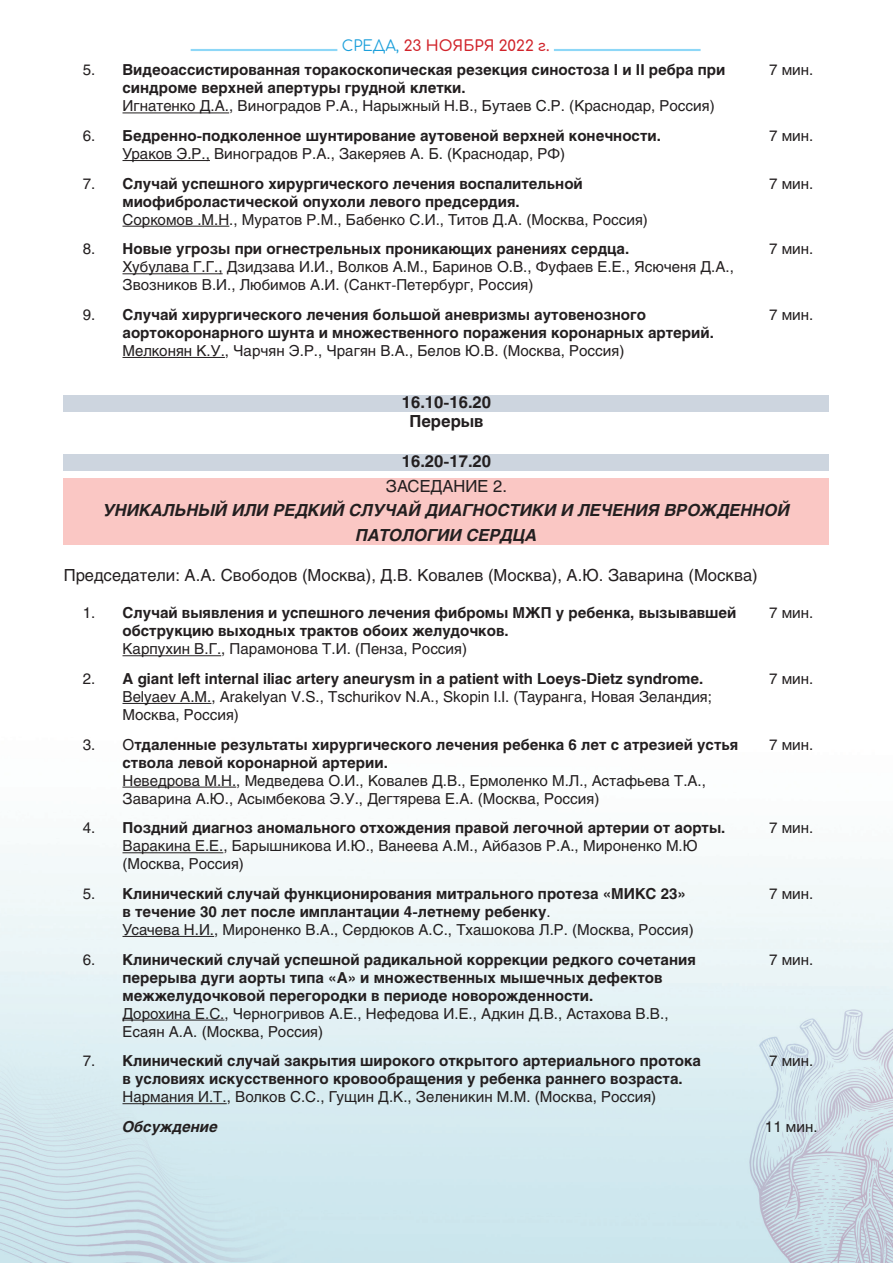
<style>
.page{position:relative;width:893px;height:1263px;background:#fff}
.page>*{position:absolute;margin:0;border:0;box-sizing:border-box;transform-origin:0 0}
.t1{font:16.5px "Helios C";color:#231f20}
.t2{font:italic 700 16.5px/24.8px "Helios C";color:#231f20;text-align:center}
.t3{font:700 16.5px/19.8px "Helios C";color:#231f20;text-align:center}
.t4{font:700 15px/18px "Helios C";color:#231f20}
.t5{font:15px/18px "Helios C";color:#231f20}
.t6{font:600 15px "Comfortaa";color:#d1232a}
.t7{font:italic 700 15px "Helios C";color:#231f20}
.s1{font-weight:400;color:#1da0db}
.s2{font-weight:400}
.s3{font-weight:700}
</style>
<div class="page">
<img style="left:0;top:655px;width:893px;height:608px">
<hr style="left:191px;top:49px;width:146px;height:2px;background:#8dd7f7">
<hr style="left:554px;top:49px;width:147px;height:2px;background:#8dd7f7">
<div style="left:64px;top:395px;width:765px;height:16px;background:#cdd5df"></div>
<div style="left:64px;top:454px;width:765px;height:17px;background:#cdd5df"></div>
<div style="left:64px;top:479px;width:765px;height:66px;background:#fac7c4"></div>
<hr style="left:123px;top:113px;width:106px;height:1px;background:#231f20">
<hr style="left:123px;top:160px;width:87px;height:1px;background:#231f20">
<hr style="left:123px;top:226px;width:106px;height:1px;background:#231f20">
<hr style="left:123px;top:273px;width:100px;height:1px;background:#231f20">
<hr style="left:123px;top:357px;width:102px;height:1px;background:#231f20">
<hr style="left:123px;top:655px;width:98px;height:1px;background:#231f20">
<hr style="left:123px;top:703px;width:88px;height:1px;background:#231f20">
<hr style="left:123px;top:787px;width:113px;height:1px;background:#231f20">
<hr style="left:123px;top:852px;width:100px;height:1px;background:#231f20">
<hr style="left:123px;top:936px;width:91px;height:1px;background:#231f20">
<hr style="left:123px;top:1020px;width:102px;height:1px;background:#231f20">
<hr style="left:123px;top:1103px;width:104px;height:1px;background:#231f20">
<p class="t6" style="left:342px;top:32px;width:209px"><span class="s1">СРЕДА,</span> 23 НОЯБРЯ 2022 г.</p>
<p class="t4" style="left:123px;top:61px;width:604px;text-indent:-40px"><span class="s2">5.</span> Видеоассистированная торакоскопическая резекция синостоза I и II ребра при синдроме верхней апертуры грудной клетки.</p>
<p class="t5" style="left:123px;top:97px;width:594px">Игнатенко Д.А., Виноградов Р.А., Нарыжный Н.В., Бутаев С.Р. (Краснодар, Россия)</p>
<p class="t5" style="left:769px;top:61px;width:46px">7 мин.</p>
<p class="t4" style="left:123px;top:127px;width:540px;text-indent:-40px"><span class="s2">6.</span> Бедренно-подколенное шунтирование аутовеной верхней конечности.<br><span class="s2">Ураков Э.Р., Виноградов Р.А., Закеряев А. Б. (Краснодар, РФ)</span></p>
<p class="t5" style="left:769px;top:127px;width:46px">7 мин.</p>
<p class="t4" style="left:123px;top:174px;width:462px;text-indent:-40px"><span class="s2">7.</span> Случай успешного хирургического лечения воспалительной миофиброластической опухоли левого предсердия.</p>
<p class="t5" style="left:123px;top:210px;width:527px">Соркомов .М.Н., Муратов Р.М., Бабенко С.И., Титов Д.А. (Москва, Россия)</p>
<p class="t5" style="left:769px;top:174px;width:46px">7 мин.</p>
<p class="t5" style="left:123px;top:240px;width:613px;text-indent:-40px">8. <span class="s3">Новые угрозы при огнестрельных проникающих ранениях сердца.<br></span>Хубулава Г.Г., Дзидзава И.И., Волков А.М., Баринов О.В., Фуфаев Е.Е., Ясюченя Д.А.,<br>Звозников В.И., Любимов А.И. (Санкт-Петербург, Россия)</p>
<p class="t5" style="left:769px;top:240px;width:46px">7 мин.</p>
<p class="t4" style="left:123px;top:306px;width:593px;text-indent:-40px"><span class="s2">9.</span> Случай хирургического лечения большой аневризмы аутовенозного аортокоронарного шунта и множественного поражения коронарных артерий.</p>
<p class="t5" style="left:123px;top:341px;width:503px">Мелконян К.У., Чарчян Э.Р., Чрагян В.А., Белов Ю.В. (Москва, Россия)</p>
<p class="t5" style="left:769px;top:305px;width:46px">7 мин.</p>
<p class="t3" style="left:402px;top:392px;width:91px">16.10-16.20<br>Перерыв</p>
<p class="t3" style="left:402px;top:451px;width:91px">16.20-17.20</p>
<p class="t1" style="left:386px;top:476px;width:123px">ЗАСЕДАНИЕ 2.</p>
<p class="t2" style="left:103px;top:498px;width:688px">УНИКАЛЬНЫЙ ИЛИ РЕДКИЙ СЛУЧАЙ ДИАГНОСТИКИ И ЛЕЧЕНИЯ ВРОЖДЕННОЙ<br>ПАТОЛОГИИ СЕРДЦА</p>
<p class="t1" style="left:64px;top:565px;width:696px">Председатели: А.А. Свободов (Москва), Д.В. Ковалев (Москва), А.Ю. Заварина (Москва)</p>
<p class="t4" style="left:123px;top:604px;width:615px;text-indent:-40px"><span class="s2">1.</span> Случай выявления и успешного лечения фибромы МЖП у ребенка, вызывавшей обструкцию выходных трактов обоих желудочков.</p>
<p class="t5" style="left:123px;top:640px;width:346px">Карпухин В.Г., Парамонова Т.И. (Пенза, Россия)</p>
<p class="t5" style="left:769px;top:604px;width:46px">7 мин.</p>
<p class="t5" style="left:123px;top:669px;width:591px;text-indent:-40px">2. <span class="s3">A giant left internal iliac artery aneurysm in a patient with Loeys-Dietz syndrome.<br></span>Belyaev A.M., Arakelyan V.S., Tschurikov N.A., Skopin I.I. (Тауранга, Новая Зеландия;<br>Москва, Россия)</p>
<p class="t5" style="left:769px;top:669px;width:46px">7 мин.</p>
<p class="t4" style="left:123px;top:735px;width:617px;text-indent:-40px"><span class="s2">3. О</span>тдаленные результаты хирургического лечения ребенка 6 лет с атрезией устья ствола левой коронарной артерии.</p>
<p class="t5" style="left:123px;top:771px;width:585px">Неведрова М.Н., Медведева О.И., Ковалев Д.В., Ермоленко М.Л., Астафьева Т.А.,<br>Заварина А.Ю., Асымбекова Э.У., Дегтярева Е.А. (Москва, Россия)</p>
<p class="t5" style="left:769px;top:735px;width:46px">7 мин.</p>
<p class="t5" style="left:123px;top:819px;width:604px;text-indent:-40px">4. <span class="s3">Поздний диагноз аномального отхождения правой легочной артерии от аорты.<br></span>Варакина Е.Е., Барышникова И.Ю., Ванеева А.М., Айбазов Р.А., Мироненко М.Ю (Москва, Россия)</p>
<p class="t5" style="left:769px;top:819px;width:46px">7 мин.</p>
<p class="t4" style="left:123px;top:884px;width:573px;text-indent:-40px"><span class="s2">5.</span> Клинический случай функционирования митрального протеза «МИКС 23» в течение 30 лет после имплантации 4-летнему ребенку<span class="s2">.<br>Усачева Н.И., Мироненко В.А., Сердюков А.С., Тхашокова Л.Р. (Москва, Россия)</span></p>
<p class="t5" style="left:769px;top:884px;width:46px">7 мин.</p>
<p class="t4" style="left:123px;top:950px;width:575px;text-indent:-40px"><span class="s2">6.</span> Клинический случай успешной радикальной коррекции редкого сочетания перерыва дуги аорты типа «А» и множественных мышечных дефектов межжелудочковой перегородки в периоде новорожденности.</p>
<p class="t5" style="left:123px;top:1004px;width:547px">Дорохина Е.С., Черногривов А.Е., Нефедова И.Е., Адкин Д.В., Астахова В.В.,<br>Есаян А.А. (Москва, Россия)</p>
<p class="t5" style="left:769px;top:950px;width:46px">7 мин.</p>
<p class="t4" style="left:123px;top:1052px;width:580px;text-indent:-40px"><span class="s2">7.</span> Клинический случай закрытия широкого открытого артериального протока в условиях искусственного кровообращения у ребенка раннего возраста.</p>
<p class="t5" style="left:123px;top:1088px;width:535px">Нармания И.Т., Волков С.С., Гущин Д.К., Зеленикин М.М. (Москва, Россия)</p>
<p class="t5" style="left:769px;top:1052px;width:46px">7 мин.</p>
<p class="t7" style="left:123px;top:1118px;width:97px">Обсуждение</p>
<p class="t5" style="left:765px;top:1117px;width:54px">11 мин.</p>
</div>
